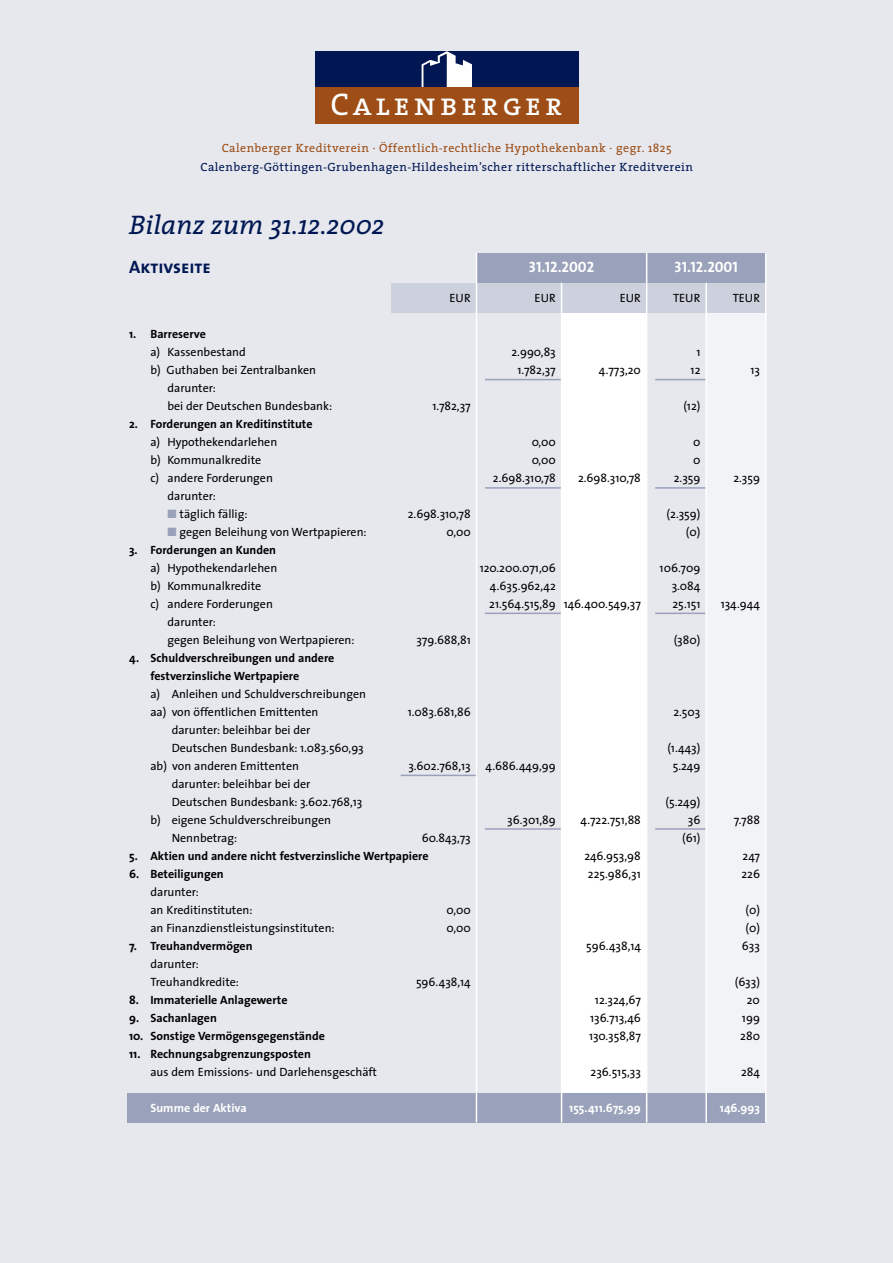
<style>
.page{position:relative;width:893px;height:1263px;background:#fff}
.page>*{position:absolute;margin:0;border:0;box-sizing:border-box;transform-origin:0 0}
.t1{font:31.5px "The Serif Caps";letter-spacing:.12em;color:#fff}
.t2{font:italic 27px "The Serif";color:#001753}
.t3{font:18px "The Sans Bold Caps";color:#001753}
.t4{font:15px "The Sans Bold Caps";color:#fff}
.t5{font:12px/18px "The Sans";color:#000}
.t6{font:700 12px/18px "The Sans";color:#000}
.t7{font:12px "The Serif";letter-spacing:.035em;color:#001753}
.t8{font:12px "The Serif";letter-spacing:.035em;color:#9d4d15}
.t9{font:700 12px "The Sans";color:#fff}
.s1{color:#99a2ba}
</style>
<div class="page">
<div style="left:0;top:0;width:892px;height:1263px;background:#e6e8ee"></div>
<div style="left:315px;top:51px;width:263px;height:36px;background:#001753"></div>
<svg style="left:421px;top:51px;width:51px;height:36px"></svg>
<div style="left:315px;top:87px;width:263px;height:36px;background:#9d4d15"></div>
<div style="left:706px;top:312px;width:59px;height:802px;background:#f2f3f6"></div>
<div style="left:561px;top:313px;width:85px;height:801px;background:#fff"></div>
<div style="left:128px;top:1093px;width:637px;height:30px;background:#99a2ba"></div>
<div style="left:476px;top:253px;width:289px;height:30px;background:#99a2ba"></div>
<div style="left:391px;top:283px;width:374px;height:30px;background:#ccd1dd"></div>
<hr style="left:646px;top:253px;width:1px;height:870px;background:#fff">
<hr style="left:485px;top:487px;width:76px;height:2px;background:#99a2ba">
<hr style="left:655px;top:487px;width:51px;height:2px;background:#99a2ba">
<hr style="left:655px;top:379px;width:51px;height:1px;background:#99a2ba">
<hr style="left:485px;top:379px;width:76px;height:1px;background:#99a2ba">
<hr style="left:485px;top:613px;width:76px;height:1px;background:#99a2ba">
<hr style="left:655px;top:613px;width:51px;height:1px;background:#99a2ba">
<hr style="left:485px;top:828px;width:76px;height:2px;background:#99a2ba">
<hr style="left:400px;top:775px;width:77px;height:1px;background:#99a2ba">
<hr style="left:655px;top:828px;width:51px;height:2px;background:#99a2ba">
<hr style="left:765px;top:253px;width:1px;height:870px;background:#fff">
<hr style="left:561px;top:283px;width:1px;height:840px;background:#fff">
<hr style="left:475px;top:253px;width:2px;height:870px;background:#fff">
<hr style="left:705px;top:283px;width:2px;height:840px;background:#fff">
<h1 class="t1" style="left:330px;top:86px;width:234px">Calenberger</h1>
<p class="t8" style="left:222px;top:143px;width:451px">Calenberger Kreditverein · Öffentlich-rechtliche Hypothekenbank · gegr. 1825</p>
<p class="t7" style="left:200px;top:163px;width:494px">Calenberg-Göttingen-Grubenhagen-Hildesheim’scher ritterschaftlicher Kreditverein</p>
<h2 class="t2" style="left:129px;top:214px;width:257px">Bilanz zum 31.12.2002</h2>
<h3 class="t3" style="left:129px;top:256px;width:83px">Aktivseite</h3>
<p class="t5" style="left:449px;top:290px;width:23px">EUR</p>
<p class="t4" style="left:529px;top:258px;width:67px">31.12.2002</p>
<p class="t4" style="left:674px;top:258px;width:65px">31.12.2001</p>
<p class="t5" style="left:732px;top:290px;width:29px">TEUR</p>
<p class="t5" style="left:534px;top:290px;width:23px">EUR</p>
<p class="t5" style="left:619px;top:290px;width:23px">EUR</p>
<p class="t5" style="left:673px;top:290px;width:29px">TEUR</p>
<p class="t6" style="left:129px;top:326px;width:78px">1. Barreserve</p>
<p class="t5" style="left:150px;top:344px;width:97px">a) Kassenbestand</p>
<p class="t5" style="left:150px;top:362px;width:167px">b) Guthaben bei Zentralbanken</p>
<p class="t5" style="left:167px;top:380px;width:50px">darunter:</p>
<p class="t5" style="left:167px;top:398px;width:166px">bei der Deutschen Bundesbank:</p>
<p class="t5" style="left:432px;top:398px;width:40px">1.782,37</p>
<p class="t6" style="left:129px;top:416px;width:185px">2. Forderungen an Kreditinstitute</p>
<p class="t5" style="left:150px;top:434px;width:128px">a) Hypothekendarlehen</p>
<p class="t5" style="left:150px;top:452px;width:112px">b) Kommunalkredite</p>
<p class="t5" style="left:150px;top:470px;width:124px">c) andere Forderungen</p>
<p class="t5" style="left:167px;top:488px;width:50px">darunter:</p>
<p class="t5" style="left:167px;top:506px;width:82px"><span class="s1">■</span> täglich fällig:</p>
<p class="t5" style="left:408px;top:506px;width:64px">2.698.310,78</p>
<p class="t5" style="left:167px;top:524px;width:201px"><span class="s1">■</span> gegen Beleihung von Wertpapieren:</p>
<p class="t5" style="left:446px;top:524px;width:26px">0,00</p>
<p class="t6" style="left:129px;top:542px;width:148px">3. Forderungen an Kunden</p>
<p class="t5" style="left:150px;top:560px;width:128px">a) Hypothekendarlehen</p>
<p class="t5" style="left:150px;top:578px;width:112px">b) Kommunalkredite</p>
<p class="t5" style="left:150px;top:596px;width:124px">c) andere Forderungen</p>
<p class="t5" style="left:167px;top:614px;width:50px">darunter:</p>
<p class="t5" style="left:167px;top:632px;width:189px">gegen Beleihung von Wertpapieren:</p>
<p class="t5" style="left:416px;top:632px;width:56px">379.688,81</p>
<p class="t6" style="left:150px;top:650px;width:185px;text-indent:-21px">4. Schuldverschreibungen und andere festverzinsliche Wertpapiere</p>
<p class="t5" style="left:150px;top:686px;width:217px">a) Anleihen und Schuldverschreibungen aa) von öffentlichen Emittenten</p>
<p class="t5" style="left:407px;top:704px;width:64px">1.083.681,86</p>
<p class="t5" style="left:172px;top:722px;width:140px">darunter: beleihbar bei der</p>
<p class="t5" style="left:172px;top:740px;width:194px">Deutschen Bundesbank: 1.083.560,93</p>
<p class="t5" style="left:150px;top:758px;width:150px">ab) von anderen Emittenten</p>
<p class="t5" style="left:408px;top:758px;width:64px">3.602.768,13</p>
<p class="t5" style="left:172px;top:776px;width:140px">darunter: beleihbar bei der</p>
<p class="t5" style="left:172px;top:794px;width:192px">Deutschen Bundesbank: 3.602.768,13</p>
<p class="t5" style="left:150px;top:812px;width:182px">b) eigene Schuldverschreibungen</p>
<p class="t5" style="left:172px;top:830px;width:67px">Nennbetrag:</p>
<p class="t5" style="left:422px;top:830px;width:50px">60.843,73</p>
<p class="t6" style="left:129px;top:848px;width:301px">5. Aktien und andere nicht festverzinsliche Wertpapiere</p>
<p class="t6" style="left:129px;top:866px;width:96px">6. Beteiligungen</p>
<p class="t5" style="left:150px;top:884px;width:104px">darunter:<br>an Kreditinstituten:</p>
<p class="t5" style="left:446px;top:902px;width:26px">0,00</p>
<p class="t5" style="left:150px;top:920px;width:186px">an Finanzdienstleistungsinstituten:</p>
<p class="t5" style="left:446px;top:920px;width:26px">0,00</p>
<p class="t6" style="left:129px;top:938px;width:125px">7. Treuhandvermögen</p>
<p class="t5" style="left:150px;top:956px;width:90px">darunter:<br>Treuhandkredite:</p>
<p class="t5" style="left:416px;top:974px;width:56px">596.438,14</p>
<p class="t6" style="left:129px;top:992px;width:160px">8. Immaterielle Anlagewerte</p>
<p class="t6" style="left:129px;top:1010px;width:89px">9. Sachanlagen</p>
<p class="t6" style="left:129px;top:1028px;width:197px">10. Sonstige Vermögensgegenstände</p>
<p class="t6" style="left:129px;top:1046px;width:183px">11. Rechnungsabgrenzungsposten</p>
<p class="t5" style="left:150px;top:1064px;width:228px">aus dem Emissions- und Darlehensgeschäft</p>
<p class="t9" style="left:150px;top:1103px;width:98px">Summe der Aktiva</p>
<p class="t5" style="left:511px;top:344px;width:46px;text-align:center">2.990,83<br>1.782,37</p>
<p class="t5" style="left:598px;top:362px;width:44px">4.773,20</p>
<p class="t5" style="left:493px;top:434px;width:64px;text-align:right">0,00<br>0,00<br>2.698.310,78</p>
<p class="t5" style="left:578px;top:470px;width:64px">2.698.310,78</p>
<p class="t5" style="left:489px;top:560px;width:68px;text-align:justify;text-indent:-10px">120.200.071,06<br>4.635.962,42<br>21.564.515,89</p>
<p class="t5" style="left:564px;top:596px;width:78px">146.400.549,37</p>
<p class="t5" style="left:485px;top:758px;width:72px">4.686.449,99</p>
<p class="t5" style="left:507px;top:812px;width:50px">36.301,89</p>
<p class="t5" style="left:580px;top:812px;width:62px">4.722.751,88</p>
<p class="t5" style="left:584px;top:848px;width:58px">246.953,98<br>225.986,31</p>
<p class="t5" style="left:586px;top:938px;width:56px">596.438,14</p>
<p class="t5" style="left:589px;top:992px;width:53px;text-align:center">12.324,67<br>136.713,46<br>130.358,87</p>
<p class="t5" style="left:590px;top:1064px;width:52px">236.515,33</p>
<p class="t9" style="left:569px;top:1103px;width:73px">155.411.675,99</p>
<p class="t5" style="left:690px;top:344px;width:11px;text-align:center">1<br>12</p>
<p class="t5" style="left:683px;top:398px;width:19px">(12)</p>
<p class="t5" style="left:673px;top:434px;width:28px;text-align:right">0<br>0<br>2.359</p>
<p class="t5" style="left:666px;top:506px;width:35px;text-align:right">(2.359) (0)</p>
<p class="t5" style="left:671px;top:560px;width:30px;text-align:justify;text-indent:-12px">106.709<br>3.084<br>25.151</p>
<p class="t5" style="left:673px;top:632px;width:28px">(380)</p>
<p class="t5" style="left:673px;top:704px;width:28px">2.503</p>
<p class="t5" style="left:667px;top:740px;width:35px;text-align:center">(1.443)<br>5.249</p>
<p class="t5" style="left:665px;top:794px;width:37px;text-align:right">(5.249)<br>36<br>(61)</p>
<p class="t5" style="left:750px;top:362px;width:11px">13</p>
<p class="t5" style="left:733px;top:470px;width:28px">2.359</p>
<p class="t5" style="left:720px;top:596px;width:41px">134.944</p>
<p class="t5" style="left:734px;top:812px;width:28px">7.788</p>
<p class="t5" style="left:741px;top:848px;width:20px">247<br>226</p>
<p class="t5" style="left:742px;top:902px;width:20px;text-align:justify">(0) (0)<br>633</p>
<p class="t5" style="left:734px;top:974px;width:27px;text-align:right">(633)<br>20<br>199<br>280</p>
<p class="t5" style="left:741px;top:1064px;width:20px">284</p>
<p class="t9" style="left:720px;top:1103px;width:42px">146.993</p>
</div>
